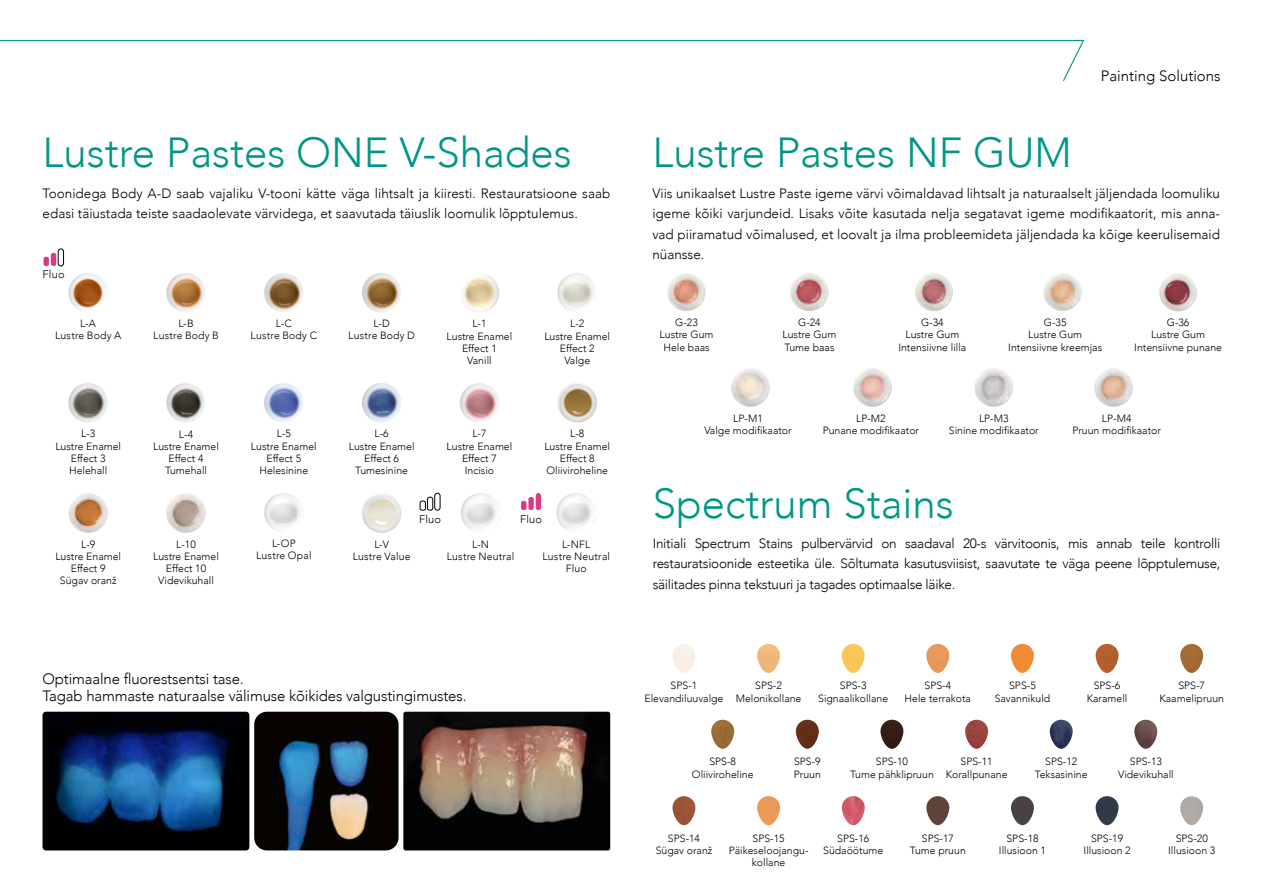
<style>
.page{position:relative;width:1263px;height:893px;background:#fff}
.page>*{position:absolute;margin:0;border:0;box-sizing:border-box;transform-origin:0 0}
.t1{font:300 42px "Avenir";color:#009686}
.t2{font:300 15px/17.2px "Avenir";letter-spacing:-.01em;color:#000}
.t3{font:300 13.5px/20.2px "Avenir";color:#000;text-align:justify}
.t4{font:300 10.95px "Avenir";letter-spacing:.02em;color:#000}
.t5{font:300 10.5px/12.3px "Avenir";color:#000;text-align:center}
</style>
<div class="page">
<img style="left:1180px;top:796px;width:23px;height:29px;border-radius:11px">
<img style="left:1134px;top:720px;width:23px;height:29px;border-radius:11px">
<img style="left:1050px;top:720px;width:23px;height:29px;border-radius:11px">
<img style="left:965px;top:720px;width:23px;height:29px;border-radius:11px">
<img style="left:880px;top:720px;width:23px;height:29px;border-radius:11px">
<img style="left:796px;top:720px;width:23px;height:29px;border-radius:11px">
<img style="left:711px;top:720px;width:23px;height:29px;border-radius:11px">
<img style="left:1180px;top:644px;width:23px;height:29px;border-radius:11px">
<img style="left:1095px;top:644px;width:23px;height:29px;border-radius:11px">
<img style="left:1011px;top:644px;width:23px;height:29px;border-radius:11px">
<img style="left:926px;top:644px;width:23px;height:29px;border-radius:11px">
<img style="left:842px;top:644px;width:23px;height:29px;border-radius:11px">
<img style="left:757px;top:644px;width:23px;height:29px;border-radius:11px">
<img style="left:672px;top:644px;width:23px;height:29px;border-radius:11px">
<img style="left:1095px;top:796px;width:23px;height:29px;border-radius:11px">
<img style="left:1011px;top:796px;width:23px;height:29px;border-radius:11px">
<img style="left:926px;top:796px;width:23px;height:29px;border-radius:11px">
<img style="left:757px;top:796px;width:23px;height:29px;border-radius:11px">
<img style="left:672px;top:796px;width:23px;height:29px;border-radius:11px">
<svg style="left:44px;top:257px;width:5px;height:9px"></svg>
<div style="left:51px;top:253px;width:5px;height:13px;background:#da3a83;border-radius:2px"></div>
<div style="left:58px;top:249px;width:6px;height:17px;border:1px solid #000;border-radius:3px"></div>
<svg style="left:420px;top:501px;width:6px;height:10px"></svg>
<div style="left:427px;top:497px;width:6px;height:13px;border:1px solid #000;border-radius:2px"></div>
<div style="left:435px;top:493px;width:5px;height:17px;border:1px solid #000;border-radius:3px"></div>
<svg style="left:521px;top:501px;width:5px;height:9px"></svg>
<div style="left:528px;top:497px;width:6px;height:13px;background:#da3a83;border-radius:2px"></div>
<div style="left:536px;top:493px;width:5px;height:17px;background:#da3a83;border-radius:3px"></div>
<img style="left:842px;top:796px;width:23px;height:29px;border-radius:11px">
<img style="left:43px;top:712px;width:206px;height:138px">
<img style="left:403px;top:712px;width:207px;height:138px">
<img style="left:254px;top:712px;width:144px;height:138px">
<img style="left:461px;top:493px;width:39px;height:40px;border-radius:20px">
<img style="left:556px;top:493px;width:40px;height:40px;border-radius:20px">
<img style="left:667px;top:273px;width:39px;height:38px;border-radius:19px">
<img style="left:1159px;top:273px;width:38px;height:38px;border-radius:19px">
<img style="left:790px;top:273px;width:39px;height:38px;border-radius:19px">
<img style="left:915px;top:273px;width:38px;height:38px;border-radius:19px">
<img style="left:1043px;top:273px;width:39px;height:38px;border-radius:19px">
<img style="left:731px;top:368px;width:39px;height:39px;border-radius:20px">
<img style="left:853px;top:368px;width:39px;height:39px;border-radius:20px">
<img style="left:974px;top:368px;width:39px;height:39px;border-radius:20px">
<img style="left:1094px;top:368px;width:39px;height:39px;border-radius:20px">
<img style="left:166px;top:383px;width:40px;height:40px;border-radius:20px">
<img style="left:68px;top:383px;width:40px;height:40px;border-radius:20px">
<img style="left:264px;top:383px;width:40px;height:40px;border-radius:20px">
<img style="left:362px;top:383px;width:39px;height:40px;border-radius:20px">
<img style="left:557px;top:383px;width:40px;height:40px;border-radius:20px">
<img style="left:460px;top:383px;width:39px;height:40px;border-radius:20px">
<img style="left:362px;top:493px;width:39px;height:40px;border-radius:20px">
<img style="left:264px;top:493px;width:40px;height:40px;border-radius:20px">
<img style="left:68px;top:493px;width:40px;height:40px;border-radius:20px">
<img style="left:166px;top:493px;width:40px;height:40px;border-radius:20px">
<img style="left:557px;top:273px;width:40px;height:40px;border-radius:20px">
<img style="left:460px;top:273px;width:39px;height:40px;border-radius:20px">
<img style="left:362px;top:273px;width:39px;height:40px;border-radius:20px">
<img style="left:264px;top:273px;width:40px;height:40px;border-radius:20px">
<img style="left:68px;top:273px;width:40px;height:40px;border-radius:20px">
<img style="left:166px;top:273px;width:40px;height:40px;border-radius:20px">
<svg style="left:0;top:39px;width:1085px;height:42px"></svg>
<h1 class="t1" style="left:43px;top:128px;width:531px">Lustre Pastes ONE V-Shades</h1>
<p class="t3" style="left:43px;top:183px;width:569px">Toonidega Body A-D saab vajaliku V-tooni kätte väga lihtsalt ja kiiresti. Restauratsioone saab edasi täiustada teiste saadaolevate värvidega, et saavutada täiuslik loomulik lõpptulemus.</p>
<p class="t4" style="left:43px;top:268px;width:24px">Fluo</p>
<p class="t5" style="left:55px;top:318px;width:68px">L-A<br>Lustre Body A</p>
<p class="t5" style="left:153px;top:318px;width:67px">L-B<br>Lustre Body B</p>
<p class="t5" style="left:251px;top:318px;width:68px">L-C<br>Lustre Body C</p>
<p class="t5" style="left:348px;top:318px;width:68px">L-D<br>Lustre Body D</p>
<p class="t5" style="left:447px;top:318px;width:67px">L-1<br>Lustre Enamel<br>Effect 1<br>Vanill</p>
<p class="t5" style="left:544px;top:318px;width:67px">L-2<br>Lustre Enamel<br>Effect 2<br>Valge</p>
<p class="t5" style="left:55px;top:428px;width:67px">L-3<br>Lustre Enamel<br>Effect 3<br>Helehall</p>
<p class="t5" style="left:251px;top:428px;width:67px">L-5<br>Lustre Enamel<br>Effect 5<br>Helesinine</p>
<p class="t5" style="left:349px;top:428px;width:67px">L-6<br>Lustre Enamel<br>Effect 6<br>Tumesinine</p>
<p class="t5" style="left:544px;top:428px;width:67px">L-8<br>Lustre Enamel<br>Effect 8<br>Oliiviroheline</p>
<p class="t5" style="left:447px;top:428px;width:67px">L-7<br>Lustre Enamel<br>Effect 7<br>Incisio</p>
<p class="t5" style="left:153px;top:428px;width:67px">L-4<br>Lustre Enamel<br>Effect 4<br>Tumehall</p>
<p class="t5" style="left:55px;top:538px;width:67px">L-9<br>Lustre Enamel<br>Effect 9<br>Sügav oranž</p>
<p class="t5" style="left:153px;top:538px;width:67px">L-10<br>Lustre Enamel<br>Effect 10<br>Videvikuhall</p>
<p class="t5" style="left:256px;top:538px;width:57px">L-OP<br>Lustre Opal</p>
<p class="t5" style="left:353px;top:538px;width:59px">L-V<br>Lustre Value</p>
<p class="t4" style="left:419px;top:512px;width:24px">Fluo</p>
<p class="t4" style="left:520px;top:512px;width:24px">Fluo</p>
<p class="t5" style="left:447px;top:538px;width:69px">L-N<br>Lustre Neutral</p>
<p class="t5" style="left:542px;top:538px;width:69px">L-NFL<br>Lustre Neutral<br>Fluo</p>
<h2 class="t2" style="left:43px;top:670px;width:426px">Optimaalne fluorestsentsi tase.<br>Tagab hammaste naturaalse välimuse kõikides valgustingimustes.</h2>
<h2 class="t2" style="left:1101px;top:67px;width:121px">Painting Solutions</h2>
<h1 class="t1" style="left:652px;top:128px;width:421px">Lustre Pastes NF GUM</h1>
<p class="t3" style="left:652px;top:183px;width:569px">Viis unikaalset Lustre Paste igeme värvi võimaldavad lihtsalt ja naturaalselt jäljendada loomuliku igeme kõiki varjundeid. Lisaks võite kasutada nelja segatavat igeme modifikaatorit, mis anna&shy;vad piiramatud võimalused, et loovalt ja ilma probleemideta jäljendada ka kõige keerulisemaid nüansse.</p>
<p class="t5" style="left:660px;top:316px;width:55px">G-23<br>Lustre Gum<br>Hele baas</p>
<p class="t5" style="left:1134px;top:316px;width:89px">G-36<br>Lustre Gum<br>Intensiivne punane</p>
<p class="t5" style="left:782px;top:316px;width:55px">G-24<br>Lustre Gum<br>Tume baas</p>
<p class="t5" style="left:898px;top:316px;width:70px">G-34<br>Lustre Gum<br>Intensiivne lilla</p>
<p class="t5" style="left:1008px;top:316px;width:95px">G-35<br>Lustre Gum<br>Intensiivne kreemjas</p>
<p class="t5" style="left:704px;top:412px;width:89px">LP-M1<br>Valge modifikaator</p>
<p class="t5" style="left:823px;top:412px;width:98px">LP-M2<br>Punane modifikaator</p>
<p class="t5" style="left:949px;top:412px;width:91px">LP-M3<br>Sinine modifikaator</p>
<p class="t5" style="left:1072px;top:412px;width:90px">LP-M4<br>Pruun modifikaator</p>
<h1 class="t1" style="left:653px;top:478px;width:303px">Spectrum Stains</h1>
<p class="t3" style="left:653px;top:533px;width:569px">Initiali Spectrum Stains pulbervärvid on saadaval 20-s värvitoonis, mis annab teile kontrolli restauratsioonide esteetika ü le. Sõltumata kasutusviisist, saavutate te väga peene lõpptulemuse, säilitades pinna tekstuuri ja tagades optimaalse läike.</p>
<p class="t5" style="left:644px;top:680px;width:80px">SPS-1<br>Elevandiluuvalge</p>
<p class="t5" style="left:736px;top:680px;width:67px">SPS-2<br>Melonikollane</p>
<p class="t5" style="left:818px;top:680px;width:72px">SPS-3<br>Signaalikollane</p>
<p class="t5" style="left:904px;top:680px;width:68px">SPS-4<br>Hele terrakota</p>
<p class="t5" style="left:995px;top:680px;width:57px">SPS-5<br>Savannikuld</p>
<p class="t5" style="left:1087px;top:680px;width:42px">SPS-6<br>Karamell</p>
<p class="t5" style="left:1159px;top:680px;width:66px">SPS-7<br>Kaamelipruun</p>
<p class="t5" style="left:692px;top:755px;width:63px">SPS-8<br>Oliiviroheline</p>
<p class="t5" style="left:794px;top:755px;width:29px;text-align:left">SPS-9<br>Pruun</p>
<p class="t5" style="left:850px;top:755px;width:85px">SPS-10<br>Tume pähklipruun</p>
<p class="t5" style="left:946px;top:755px;width:63px">SPS-11<br>Korallpunane</p>
<p class="t5" style="left:1035px;top:755px;width:54px">SPS-12<br>Teksasinine</p>
<p class="t5" style="left:1118px;top:755px;width:57px">SPS-13<br>Videvikuhall</p>
<p class="t5" style="left:656px;top:832px;width:58px">SPS-14<br>Sügav oranž</p>
<p class="t5" style="left:729px;top:832px;width:81px">SPS-15<br>Päikeseloojangu&shy;kollane</p>
<p class="t5" style="left:823px;top:832px;width:62px">SPS-16<br>Südaöötume</p>
<p class="t5" style="left:910px;top:832px;width:57px">SPS-17<br>Tume pruun</p>
<p class="t5" style="left:999px;top:832px;width:49px">SPS-18<br>Illusioon 1</p>
<p class="t5" style="left:1083px;top:832px;width:49px">SPS-19<br>Illusioon 2</p>
<p class="t5" style="left:1168px;top:832px;width:49px">SPS-20<br>Illusioon 3</p>
</div>
